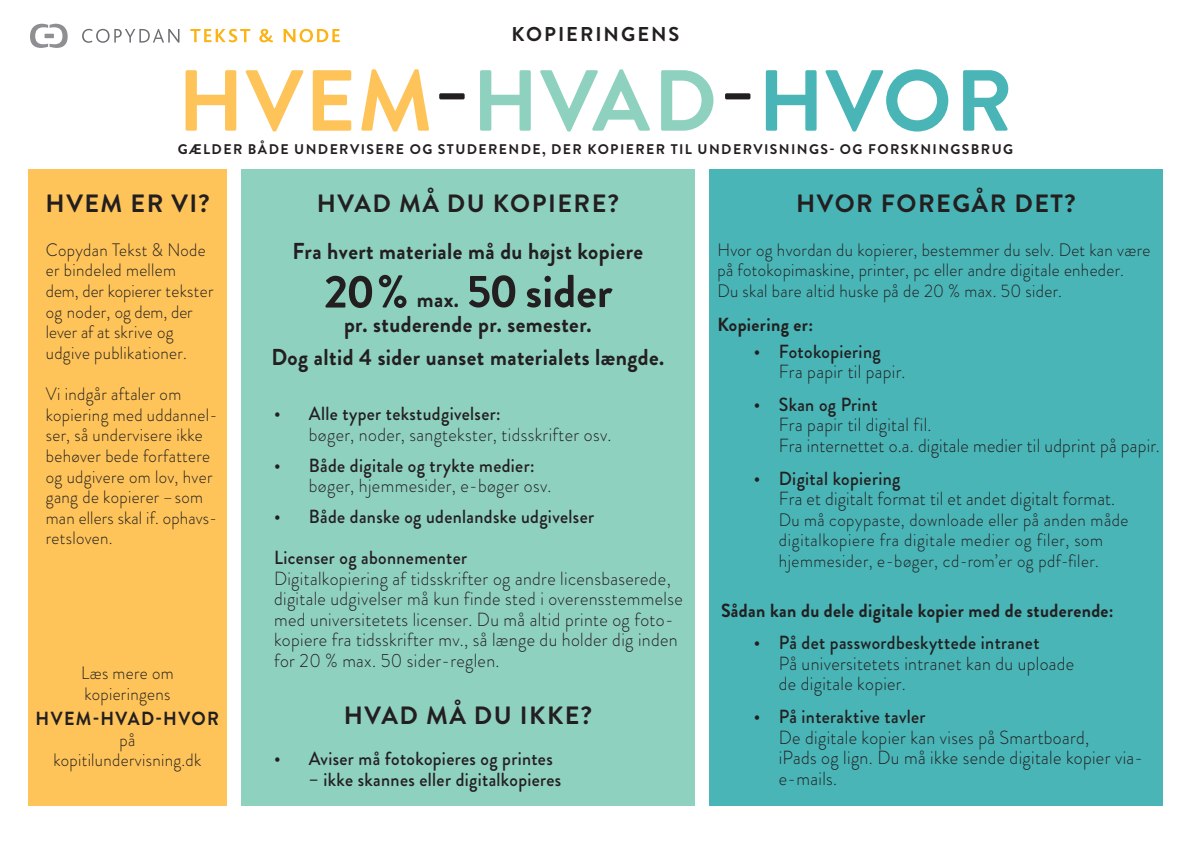
<style>
.page{position:relative;width:1191px;height:842px;background:#fff}
.page>*{position:absolute;margin:0;border:0;box-sizing:border-box;transform-origin:0 0}
.t1{font:700 86.4px "Brandon Grotesque";letter-spacing:.02em;color:#fec459}
.t2{font:700 25px "Brandon Grotesque";letter-spacing:.06em;color:#231f20}
.t3{font:700 23px "Brandon Grotesque";letter-spacing:.02em;color:#231f20;scale:.94 1}
.t4{font:700 20px "Brandon Grotesque";letter-spacing:.1em;color:#231f20}
.t5{font:300 19px/20.6px "Brandon Grotesque";letter-spacing:.02em;color:#231f20;scale:.94 1}
.t6{font:500 19px "Brandon Grotesque";letter-spacing:.02em;color:#231f20;scale:.94 1}
.t7{font:700 19px "Brandon Grotesque";letter-spacing:.02em;color:#231f20;scale:.94 1}
.t8{font:700 19px "Brandon Grotesque";letter-spacing:.08em;color:#231f20;scale:.94 1}
.t9{font:300 18px/20.6px "Brandon Grotesque";letter-spacing:.02em;color:#231f20;scale:.94 1}
.t10{font:300 18px "Brandon Grotesque";color:#231f20;scale:.94 1}
.t11{font:700 14px "Brandon Grotesque";letter-spacing:.1em;color:#231f20}
.s1{color:#231f20}
.s2{color:#8fd1bf}
.s3{color:#49b5b7}
</style>
<div class="page">
<div style="left:28px;top:169px;width:199px;height:636px;background:#fec459"></div>
<div style="left:241px;top:169px;width:453px;height:636px;background:#8fd1bf"></div>
<div style="left:709px;top:169px;width:453px;height:636px;background:#49b5b7"></div>
<svg style="left:30px;top:24px;width:38px;height:24px"></svg>
<svg style="left:82px;top:29px;width:97px;height:14px"></svg>
<svg style="left:190px;top:29px;width:61px;height:13px"></svg>
<svg style="left:259px;top:29px;width:14px;height:13px"></svg>
<svg style="left:283px;top:29px;width:57px;height:13px"></svg>
<svg style="left:325px;top:275px;width:81px;height:33px"></svg>
<svg style="left:469px;top:275px;width:144px;height:33px"></svg>
<p class="t4" style="left:511px;top:20px;width:169px">KOPIERINGENS</p>
<p class="t1" style="left:178px;top:41px;width:836px">HVEM<span class="s1">¯</span><span class="s2">HVAD</span><span class="s1">¯</span><span class="s3">HVOR</span></p>
<p class="t11" style="left:178px;top:139px;width:837px">GÆLDER BÅDE UNDERVISERE OG STUDERENDE, DER KOPIERER TIL UNDERVISNINGS- OG FORSKNINGSBRUG</p>
<p class="t2" style="left:46px;top:186px;width:166px">HVEM ER VI?</p>
<p class="t2" style="left:317px;top:186px;width:304px">HVAD MÅ DU KOPIERE?</p>
<p class="t2" style="left:796px;top:186px;width:281px">HVOR FOREGÅR DET?</p>
<p class="t9" style="left:717px;top:239px;width:462px">Hvor og hvordan du kopierer, bestemmer du selv. Det kan være på fotokopimaskine, printer, pc eller andre digitale enheder.</p>
<p class="t9" style="left:717px;top:281px;width:368px">Du skal bare altid huske på de 20 % max. 50 sider.</p>
<p class="t7" style="left:717px;top:311px;width:103px">Kopiering er:</p>
<p class="t6" style="left:754px;top:338px;width:136px">• Fotokopiering</p>
<p class="t5" style="left:779px;top:361px;width:136px">Fra papir til papir.</p>
<p class="t6" style="left:754px;top:391px;width:133px">• Skan og Print</p>
<p class="t5" style="left:779px;top:415px;width:164px">Fra papir til digital fil.</p>
<p class="t5" style="left:779px;top:435px;width:407px">Fra internettet o.a. digitale medier til udprint på papir.</p>
<p class="t6" style="left:754px;top:465px;width:157px">• Digital kopiering</p>
<p class="t5" style="left:779px;top:488px;width:359px">Fra et digitalt format til et andet digitalt format.</p>
<p class="t9" style="left:779px;top:509px;width:373px">Du må copypaste, downloade eller på anden måde digitalkopiere fra digitale medier og filer, som hjemmesider, e-bøger, cd-rom’er og pdf-filer.</p>
<p class="t7" style="left:721px;top:597px;width:419px">Sådan kan du dele digitale kopier med de studerende:</p>
<p class="t6" style="left:754px;top:629px;width:305px">• På det passwordbeskyttede intranet</p>
<p class="t5" style="left:779px;top:653px;width:316px">På universitetets intranet kan du uploade</p>
<p class="t5" style="left:779px;top:673px;width:136px">de digitale kopier.</p>
<p class="t6" style="left:754px;top:703px;width:184px">• På interaktive tavler</p>
<p class="t5" style="left:779px;top:727px;width:332px">De digitale kopier kan vises på Smartboard,</p>
<p class="t5" style="left:779px;top:747px;width:389px">iPads og lign. Du må ikke sende digitale kopier via-</p>
<p class="t5" style="left:779px;top:768px;width:63px">e-mails.</p>
<p class="t3" style="left:292px;top:235px;width:374px">Fra hvert materiale må du højst kopiere</p>
<p class="t3" style="left:417px;top:283px;width:46px">max.</p>
<p class="t3" style="left:344px;top:308px;width:265px">pr. studerende pr. semester.</p>
<p class="t3" style="left:271px;top:341px;width:419px">Dog altid 4 sider uanset materialets længde.</p>
<p class="t9" style="left:46px;top:239px;width:172px">Copydan Tekst &amp; Node</p>
<p class="t9" style="left:46px;top:260px;width:140px">er bindeled mellem</p>
<p class="t10" style="left:46px;top:279px;width:180px">dem, der kopierer tekster</p>
<p class="t9" style="left:46px;top:301px;width:158px">og noder, og dem, der</p>
<p class="t9" style="left:46px;top:322px;width:137px">lever af at skrive og</p>
<p class="t9" style="left:46px;top:342px;width:151px">udgive publikationer.</p>
<p class="t9" style="left:46px;top:384px;width:145px">Vi indgår aftaler om</p>
<p class="t9" style="left:46px;top:404px;width:184px">kopiering med uddannel&shy;ser, så undervisere ikke behøver bede forfattere</p>
<p class="t9" style="left:46px;top:466px;width:184px">og udgivere om lov, hver gang de kopierer – som man ellers skal if. ophavs&shy;retsloven.</p>
<p class="t6" style="left:274px;top:401px;width:242px">• Alle typer tekstudgivelser:</p>
<p class="t5" style="left:309px;top:424px;width:323px">bøger, noder, sangtekster, tidsskrifter osv.</p>
<p class="t6" style="left:274px;top:452px;width:278px">• Både digitale og trykte medier:</p>
<p class="t5" style="left:309px;top:475px;width:259px">bøger, hjemmesider, e-bøger osv.</p>
<p class="t6" style="left:274px;top:503px;width:342px">• Både danske og udenlandske udgivelser</p>
<p class="t6" style="left:274px;top:544px;width:207px">Licenser og abonnementer</p>
<p class="t5" style="left:274px;top:568px;width:436px">Digitalkopiering af tidsskrifter og andre licensbaserede, digitale udgivelser må kun finde sted i overensstemmelse med universitetets licenser. Du må altid printe og foto&shy;kopiere fra tidsskrifter mv., så længe du holder dig inden</p>
<p class="t5" style="left:274px;top:650px;width:241px">for 20 % max. 50 sider-reglen.</p>
<p class="t2" style="left:344px;top:698px;width:250px">HVAD MÅ DU IKKE?</p>
<p class="t6" style="left:274px;top:745px;width:298px">• Aviser må fotokopieres og printes</p>
<p class="t6" style="left:309px;top:766px;width:270px">– ikke skannes eller digitalkopieres</p>
<p class="t9" style="left:81px;top:662px;width:100px">Læs mere om</p>
<p class="t9" style="left:84px;top:683px;width:93px">kopieringens</p>
<p class="t8" style="left:36px;top:705px;width:197px">HVEM-HVAD-HVOR</p>
<p class="t9" style="left:119px;top:729px;width:18px">på</p>
<p class="t9" style="left:53px;top:750px;width:159px">kopitilundervisning.dk</p>
</div>
